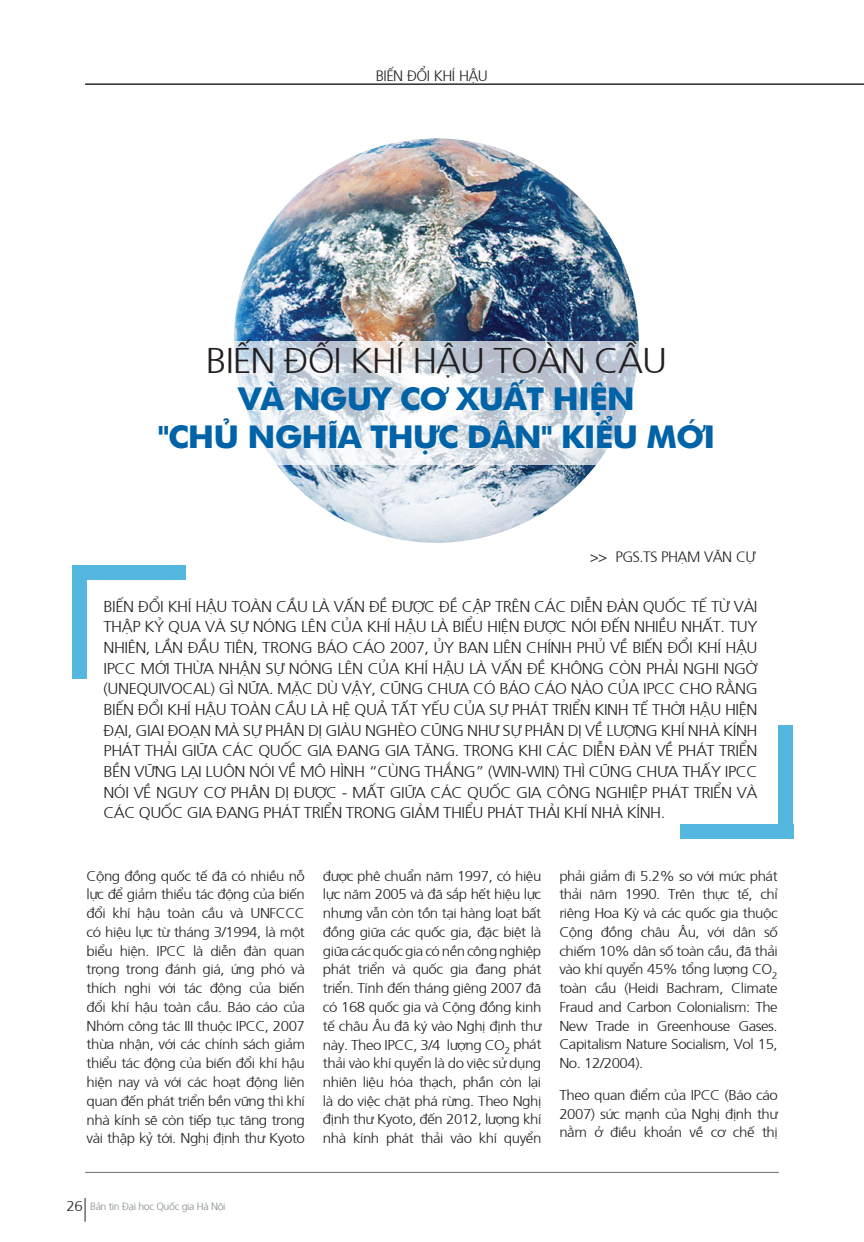
<style>
.page{position:relative;width:864px;height:1242px;background:#fff}
.page>*{position:absolute;margin:0;border:0;box-sizing:border-box;transform-origin:0 0}
.t1{font:300 35.7px "Frutiger";letter-spacing:-.03em;color:#231f20;scale:1.05 1}
.t2{font:700 31.35px/37.5px "Futura";letter-spacing:-.03em;color:#0063a8;text-align:center;scale:1.05 1}
.t3{font:300 15.6px/20.7px "Frutiger";letter-spacing:-.03em;color:#231f20;scale:1.05 1}
.t4{font:300 15px "Frutiger";letter-spacing:-.04em;color:#231f20}
.t5{font:300 14.25px/18.8px "Frutiger";letter-spacing:-.03em;color:#231f20;text-align:justify;scale:1.05 1}
.t6{font:300 10.5px "Frutiger";letter-spacing:-.03em;color:#838c91}
.s1{font-size:14.25px;color:#231f20}
</style>
<div class="page">
<img style="left:234px;top:138px;width:404px;height:405px;border-radius:202px">
<div style="left:72px;top:566px;width:15px;height:113px;background:#54b7df"></div>
<div style="left:72px;top:566px;width:113px;height:14px;background:#54b7df"></div>
<div style="left:778px;top:725px;width:14px;height:113px;background:#54b7df"></div>
<div style="left:679px;top:824px;width:113px;height:14px;background:#54b7df"></div>
<svg style="left:234px;top:341px;width:405px;height:123px"></svg>
<hr style="left:85px;top:1172px;width:693px;height:1px;background:#6c6d70">
<svg style="left:85px;top:1198px;width:1px;height:23px"></svg>
<hr style="left:85px;top:84px;width:778px;height:1px;background:#262324">
<p class="t4" style="left:376px;top:65px;width:14px">BIẾN</p>
<p class="t4" style="left:407px;top:65px;width:69px">ĐỔI KHÍ HẬU</p>
<h1 class="t1" style="left:206px;top:335px;width:155px">Biến đổi khí</h1>
<h1 class="t1" style="left:412px;top:335px;width:244px">hậu toàn cầu</h1>
<h2 class="t2" style="left:158px;top:378px;width:532px">VÀ NGUY CƠ XUẤT HIỆN<br>"CHỦ NGHĨA THỰC DÂN" KIỂU MỚI</h2>
<p class="t4" style="left:589px;top:546px;width:90px">&gt;&gt; pgs .ts Phạm</p>
<p class="t4" style="left:704px;top:546px;width:51px">Văn Cự</p>
<p class="t3" style="left:103px;top:595px;width:69px">Biến đổi khí</p>
<p class="t3" style="left:103px;top:595px;width:624px;text-indent:92px">hậu toàn cầu là vấn đề được đề cập trên các diễn đàn q uốc tế từ vài thập kỷ qua và sự nóng lên của khí</p>
<p class="t3" style="left:394px;top:615px;width:344px">hậu là biểu h iện được nói đến nh iều nhất. Tuy</p>
<p class="t3" style="left:103px;top:636px;width:214px">nh iên, lần đầu tiên, trong báo</p>
<p class="t3" style="left:352px;top:636px;width:223px">cáo 2007, Ủy ban Liên chính phủ</p>
<p class="t3" style="left:610px;top:636px;width:91px">về biến đổi khí</p>
<p class="t3" style="left:725px;top:636px;width:32px">hậu</p>
<p class="t3" style="left:103px;top:657px;width:295px">IPCC mới thừa nhận sự nóng lên của khí</p>
<p class="t3" style="left:432px;top:657px;width:123px">hậu là vấn đề khô</p>
<p class="t3" style="left:581px;top:657px;width:166px">ng còn phải nghi ngờ</p>
<p class="t3" style="left:103px;top:677px;width:387px">(unequivocal) gì nữa. Mặc dù vậy, cũ ng ch ưa có báo</p>
<p class="t3" style="left:534px;top:677px;width:211px">cáo nào của IPCC cho rằng</p>
<p class="t3" style="left:103px;top:698px;width:69px">biến đổi khí</p>
<p class="t3" style="left:194px;top:698px;width:537px">hậu toàn cầu là h ệ q uả tất yếu của sự phát triển kinh tế th ời hậu h iện</p>
<p class="t3" style="left:103px;top:719px;width:73px">đại, giai đoạ</p>
<p class="t3" style="left:200px;top:719px;width:447px">n mà sự phân dị giÀu ngh èo cũng như sự phân dị về lượng khí</p>
<p class="t3" style="left:103px;top:719px;width:624px;text-indent:584px">nhà kính phát thải giữa các quốc gia đang gia tăng. Trong kh i các diễn đàn về phát triển bền vững lại luôn nói về mô hình “cùng thắng ” (win-win) thì cũng ch ưa thấy</p>
<p class="t3" style="left:103px;top:760px;width:624px;text-indent:621px">IPCC nói về nguy cơ phân dị được - mất giữa các quốc gia công ngh iệp phát triển và các quốc gia đang phát triển trong giảm thiểu phát thải khí</p>
<p class="t3" style="left:591px;top:801px;width:72px">nhà kính.</p>
<p class="t5" style="left:86px;top:865px;width:209px;text-align:left">Cộng đồng quốc tế đã có nhiều nỗ lực để giảm thiểu tác động của biến đổi khí hậu toàn cầu và UN FCCC<br>có hiệu lực từ tháng 3/1994, là một biểu hiện. IPCC</p>
<p class="t5" style="left:86px;top:940px;width:209px;text-indent:106px">là diễn đàn quan trọng trong đánh giá, ứng phó và thích nghi với tác động của biến đổi khí hậu toàn cầu. Báo cáo của Nhóm công tác III thuộc IPCC , 2007 thừa nhận, với các chính sách giảm thiểu tác động của biến đổi khí hậu hiện nay và với các hoạt động liên quan đến phát triển bền vững thì khí nhà kính sẽ còn tiếp tục tăng trong vài thập kỷ tới. Nghị định thư Kyoto</p>
<p class="t5" style="left:323px;top:865px;width:209px">được phê chuẩn năm 1997, có hiệu lực năm 2005 và đã sắp hết hiệu lực nhưng vẫn còn tồn tại hàng loạt bất đồng giữa các quốc gia, đặc biệt là giữa các quốc gia có nền công nghiệp phát triển và quốc gia đang phát triển. Tính đến tháng giêng 2007 đã có 168 quốc gia và Cộng đồng kinh tế châu Âu đã ký vào Nghị định thư này. Theo IPCC , 3/4 lượng CO<sub>2</sub> phát thải vào khí quyển là do việc sử dụng nhiên liệu hóa thạch, phần còn lại là do việc chặt phá rừng. Theo Nghị định thư Kyoto, đến 2012, lượng khí nhà kính phát thải vào khí quyển</p>
<p class="t5" style="left:559px;top:865px;width:209px;text-align:left">phải giảm đi 5.2% so với mức phát thải năm 1990. Trên thực tế, chỉ riêng Hoa Kỳ và các quốc gia thuộc<br>Cộng đồng châu Âu, với dân số chiếm 10% dân số toàn cầu, đã thải vào khí quyển 45% tổng lượng CO<sub>2 </sub>toàn cầu (Heidi Bachram, C limate<br>Fraud and Carbon Colonialism: The<br>New Trade in Greenhouse Gases.<br>Capitalism Nature Socialism, Vol 15,<br>No. 12/2004).</p>
<p class="t5" style="left:559px;top:1084px;width:209px">Theo quan điểm của IPCC (Báo cáo 2007) sức mạnh của Nghị định thư nằm ở điều khoản về cơ chế thị</p>
<p class="t6" style="left:67px;top:1198px;width:160px"><span class="s1">26</span> Bản tin Đại học Quốc gia Hà Nội</p>
</div>
